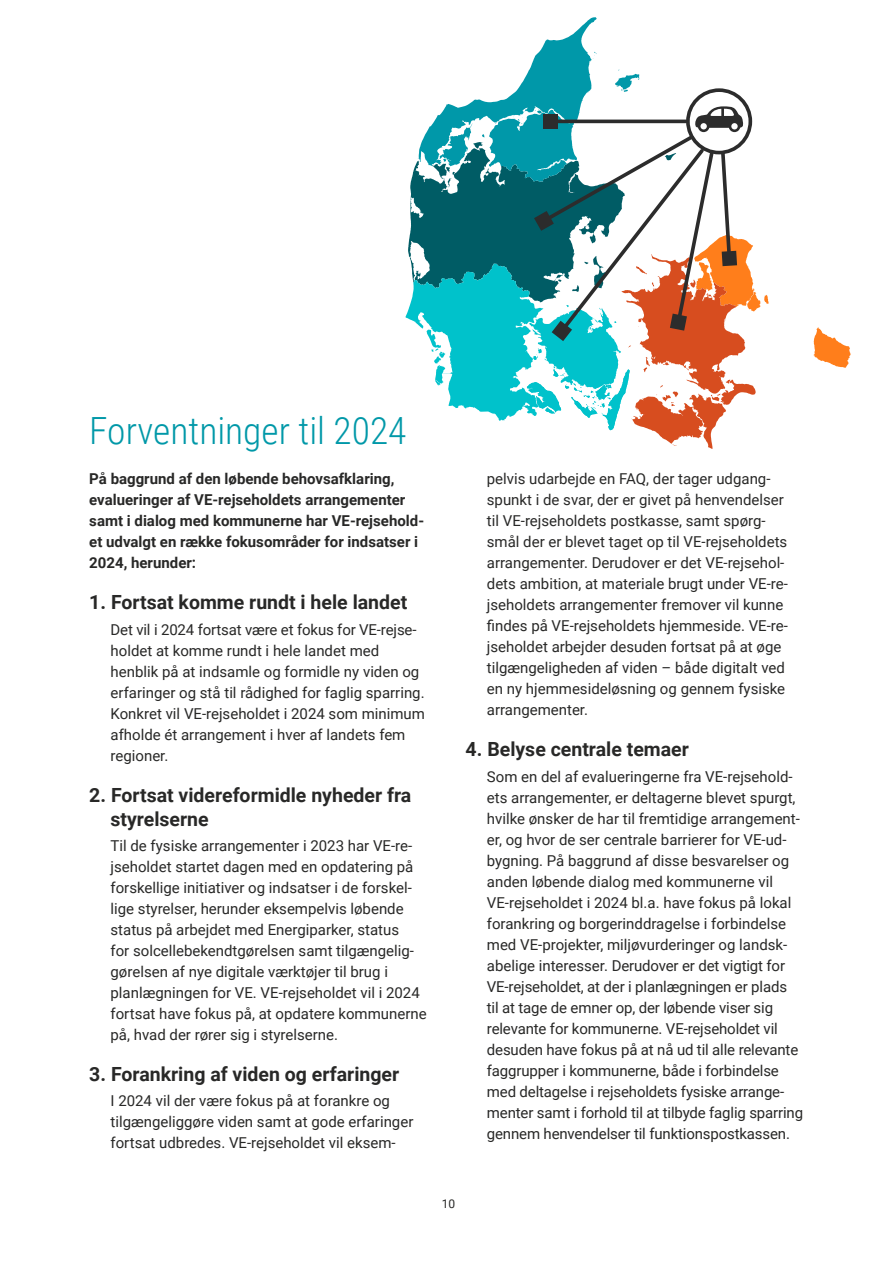
<style>
.page{position:relative;width:893px;height:1263px;background:#fff}
.page>*{position:absolute;margin:0;border:0;box-sizing:border-box;transform-origin:0 0}
.t1{font:300 37.5px "Roboto Condensed";color:#0098a8}
.t2{font:700 19.5px/24px "Roboto";color:#282827}
.t3{font:15px/21px "Roboto";color:#282827}
.t4{font:700 15px/21px "Roboto";color:#282827}
.t5{font:12px "Roboto";color:#282827}
</style>
<div class="page">
<svg style="left:814px;top:327px;width:37px;height:41px"></svg>
<svg style="left:406px;top:17px;width:363px;height:432px"></svg>
<h1 class="t1" style="left:89px;top:405px;width:319px">Forventninger til 2024</h1>
<p class="t4" style="left:89px;top:468px;width:336px">På baggrund af den løbende behovsafklaring, evalueringer af VE-rejseholdets arrangementer samt i dialog med kommunerne har VE-rejsehold&shy;et udvalgt en række fokusområder for indsatser i 2024, herunder:</p>
<h2 class="t2" style="left:89px;top:590px;width:320px">1. Fortsat komme rundt i hele landet</h2>
<p class="t3" style="left:111px;top:618px;width:316px">Det vil i 2024 fortsat være et fokus for VE-rejse&shy;holdet at komme rundt i hele landet med henblik på at indsamle og formidle ny viden og erfaringer og stå til rådighed for faglig sparring.<br>Konkret vil VE-rejseholdet i 2024 som minimum afholde ét arrangement i hver af landets fem regioner.</p>
<h2 class="t2" style="left:111px;top:782px;width:302px;text-indent:-21px">2. Fortsat videreformidle nyheder fra styrelserne</h2>
<p class="t3" style="left:111px;top:834px;width:318px">Til de fysiske arrangementer i 2023 har VE-re&shy;jseholdet startet dagen med en opdatering på forskellige initiativer og indsatser i de forskel&shy;lige styrelser, herunder eksempelvis løbende status på arbejdet med Energiparker, status<br>for solcellebekendtgørelsen samt tilgængelig&shy;gørelsen af nye digitale værktøjer til brug i planlægningen for VE. VE-rejseholdet vil i 2024 fortsat have fokus på, at opdatere kommunerne på, hvad der rører sig i styrelserne.</p>
<h2 class="t2" style="left:89px;top:1061px;width:311px">3. Forankring af viden og erfaringer</h2>
<p class="t3" style="left:111px;top:1090px;width:304px">I 2024 vil der være fokus på at forankre og tilgængeliggøre viden samt at gode erfaringer fortsat udbredes. VE-rejseholdet vil eksem-</p>
<p class="t3" style="left:487px;top:468px;width:303px">pelvis udarbejde en FAQ, der tager udgang&shy;spunkt i de svar, der er givet på henvendelser til VE-rejseholdets postkasse, samt spørg&shy;smål der er blevet taget op til VE-rejseholdets arrangementer. Derudover er det VE-rejsehol&shy;dets ambition, at materiale brugt under VE-re&shy;jseholdets arrangementer fremover vil kunne findes på VE-rejseholdets hjemmeside. VE-re&shy;jseholdet arbejder desuden fortsat på at øge tilgængeligheden af viden – både digitalt ved en ny hjemmesideløsning og gennem fysiske arrangementer.</p>
<h2 class="t2" style="left:466px;top:737px;width:225px">4. Belyse centrale temaer</h2>
<p class="t3" style="left:487px;top:765px;width:318px">Som en del af evalueringerne fra VE-rejsehold&shy;ets arrangementer, er deltagerne blevet spurgt, hvilke ønsker de har til fremtidige arrangement&shy;er, og hvor de ser centrale barrierer for VE-ud&shy;bygning. På baggrund af disse besvarelser og anden løbende dialog med kommunerne vil VE-rejseholdet i 2024 bl.a. have fokus på lokal forankring og borgerinddragelse i forbindelse med VE-projekter, miljøvurderinger og landsk&shy;abelige interesser. Derudover er det vigtigt for VE-rejseholdet, at der i planlægningen er plads<br>til at tage de emner op, der løbende viser sig relevante for kommunerne. VE-rejseholdet vil desuden have fokus på at nå ud til alle relevante faggrupper i kommunerne, både i forbindelse med deltagelse i rejseholdets fysiske arrange&shy;menter samt i forhold til at tilbyde faglig sparring gennem henvendelser til funktionspostkassen.</p>
<p class="t5" style="left:442px;top:1195px;width:15px">10</p>
</div>
